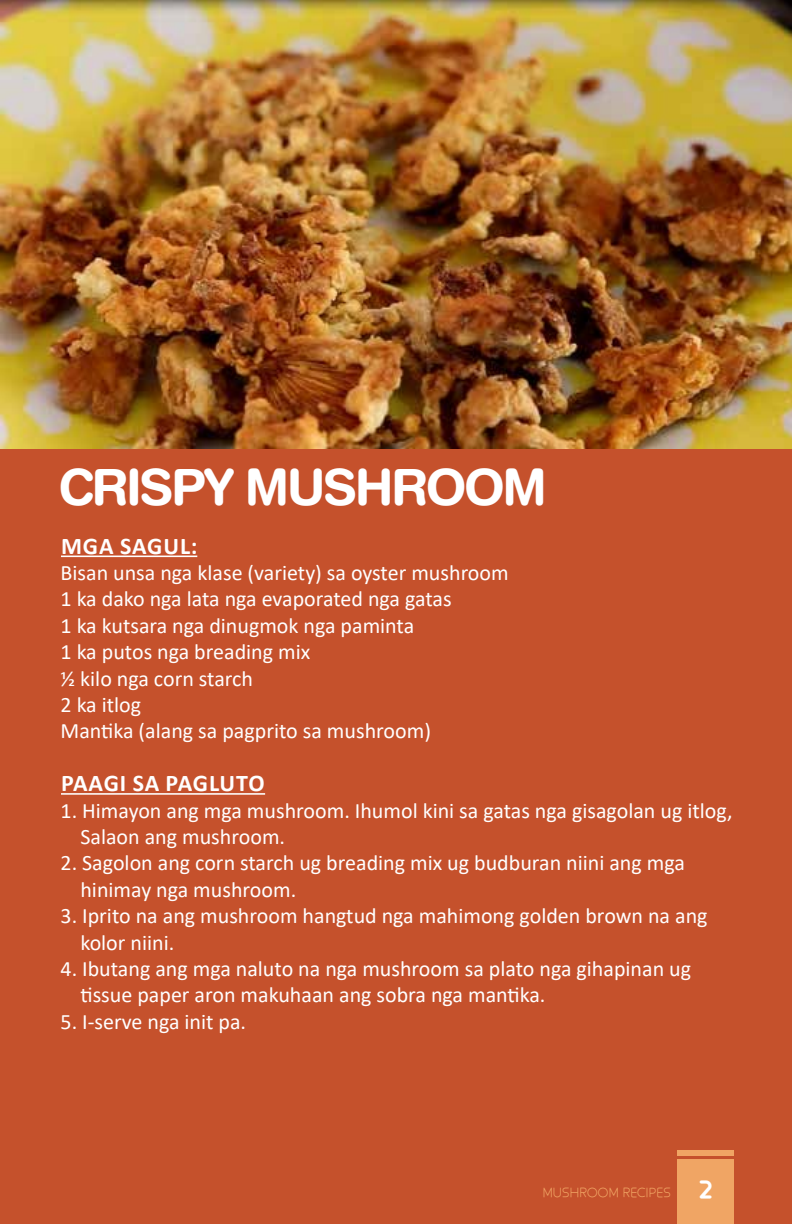
<style>
.page{position:relative;width:792px;height:1224px;background:#c5512c}
.page>*{position:absolute;margin:0;border:0;box-sizing:border-box;transform-origin:0 0}
.t1{font:700 50px "Helvetica Rounded LT Std";letter-spacing:-.05em;color:#fff}
.t2{font:700 24px "Calibri";letter-spacing:.025em;color:#fff}
.t3{font:22px/26.4px "Calibri";color:#fff}
.t4{font:700 20px "Smile";color:#fff}
.t5{font:300 12px "Smile";color:#f0a564}
</style>
<div class="page">
<div style="left:678px;top:1159px;width:56px;height:65px;background:#f0a564"></div>
<div style="left:678px;top:1151px;width:56px;height:5px;background:#f0a564"></div>
<hr style="left:61px;top:556px;width:136px;height:1px;background:#fff">
<hr style="left:61px;top:793px;width:204px;height:2px;background:#fff">
<img style="left:0;top:0;width:792px;height:449px">
<h1 class="t1" style="left:58px;top:456px;width:490px">CRISPY MUSHROOM</h1>
<p class="t2" style="left:61px;top:529px;width:138px">MGA SAGUL:</p>
<p class="t3" style="left:61px;top:559px;width:450px">Bisan unsa nga klase (variety) sa oyster mushroom<br>1 ka dako nga lata nga evaporated nga gatas<br>1 ka kutsara nga dinugmok nga paminta<br>1 ka putos nga breading mix<br>½ kilo nga corn starch<br>2 ka itlog<br>Mantika (alang sa pagprito sa mushroom)</p>
<p class="t2" style="left:61px;top:766px;width:205px">PAAGI SA PAGLUTO</p>
<p class="t3" style="left:80px;top:797px;width:654px;text-indent:-20px">1. Himayon ang mga mushroom. Ihumol kini sa gatas nga gisagolan ug itlog,<br>Salaon ang mushroom.</p>
<p class="t3" style="left:80px;top:849px;width:606px;text-indent:-20px">2. Sagolon ang corn starch ug breading mix ug budburan niini ang mga hinimay nga mushroom.</p>
<p class="t3" style="left:80px;top:902px;width:629px;text-indent:-20px">3. Iprito na ang mushroom hangtud nga mahimong golden brown na ang kolor niini.</p>
<p class="t3" style="left:80px;top:955px;width:612px;text-indent:-20px">4. Ibutang ang mga naluto na nga mushroom sa plato nga gihapinan ug tissue paper aron makuhaan ang sobra nga mantika.</p>
<p class="t3" style="left:61px;top:1008px;width:187px">5. I-serve nga init pa.</p>
<p class="t5" style="left:543px;top:1187px;width:130px">MUSHROOM RECIPES</p>
<p class="t4" style="left:699px;top:1179px;width:16px">2</p>
</div>
